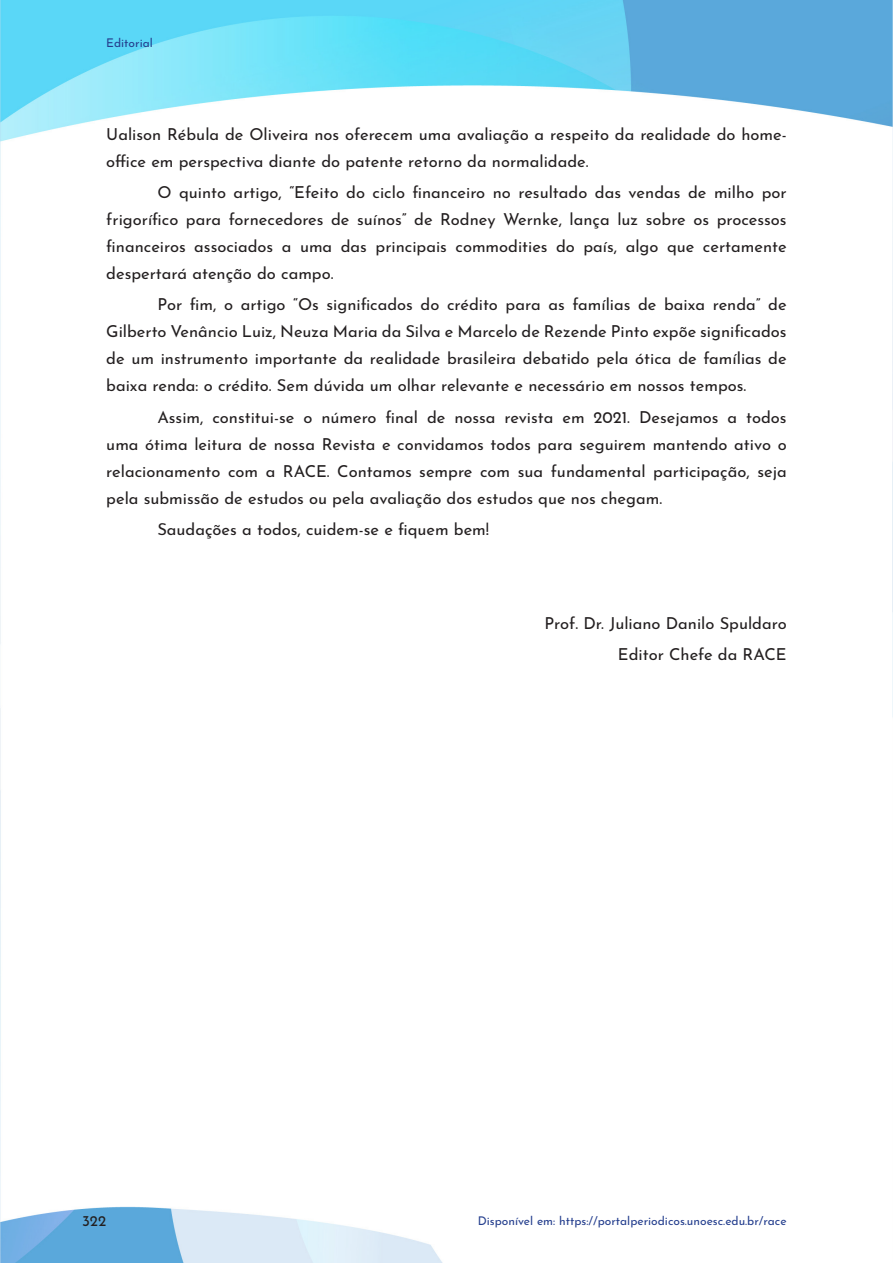
<style>
.page{position:relative;width:893px;height:1263px;background:#fff}
.page>*{position:absolute;margin:0;border:0;box-sizing:border-box;transform-origin:0 0}
.Texto{font:16.5px/27px "Josefin Sans";color:#231f20;text-align:justify}
.t1{font:15px "Josefin Sans";color:#231f20}
.t2{font:12px "Josefin Sans";color:#253f8e}
</style>
<div class="page">
<img style="left:0;top:0;width:893px;height:1262px">
<p class="t2" style="left:106px;top:33px;width:48px">Editorial</p>
<p class="Texto" style="left:106px;top:119px;width:682px">Ualison Rébula de Oliveira nos oferecem uma avaliação a respeito da realidade do home&shy;office em perspectiva diante do patente retorno da normalidade.</p>
<p class="Texto" style="left:106px;top:177px;width:682px;text-indent:51px">O quinto artigo, “Efeito do ciclo financeiro no resultado das vendas de milho por frigorífico para fornecedores de suínos” de Rodney Wernke, lança luz sobre os processos financeiros associados a uma das principais commodities do país, algo que certamente despertará atenção do campo.</p>
<p class="Texto" style="left:106px;top:289px;width:682px;text-indent:51px">Por fim, o artigo “Os significados do crédito para as famílias de baixa renda” de Gilberto Venâncio Luiz, Neuza Maria da Silva e Marcelo de Rezende Pinto expõe significados de um instrumento importante da realidade brasileira debatido pela ótica de famílias de baixa renda: o crédito. Sem dúvida um olhar relevante e necessário em nossos tempos.</p>
<p class="Texto" style="left:106px;top:401px;width:682px;text-indent:51px">Assim, constitui-se o número final de nossa revista em 2021. Desejamos a todos uma ótima leitura de nossa Revista e convidamos todos para seguirem mantendo ativo o relacionamento com a RACE. Contamos sempre com sua fundamental participação, seja pela submissão de estudos ou pela avaliação dos estudos que nos chegam.</p>
<p class="Texto" style="left:157px;top:514px;width:333px">Saudações a todos, cuidem-se e fiquem bem!</p>
<p class="Texto" style="left:544px;top:607px;width:244px">Prof. Dr. Juliano Danilo Spuldaro</p>
<p class="Texto" style="left:618px;top:639px;width:170px">Editor Chefe da RACE</p>
<p class="t1" style="left:82px;top:1208px;width:26px">322</p>
<p class="t2" style="left:478px;top:1211px;width:310px">Disponível em: https://portalperiodicos.unoesc.edu.br/race</p>
</div>
